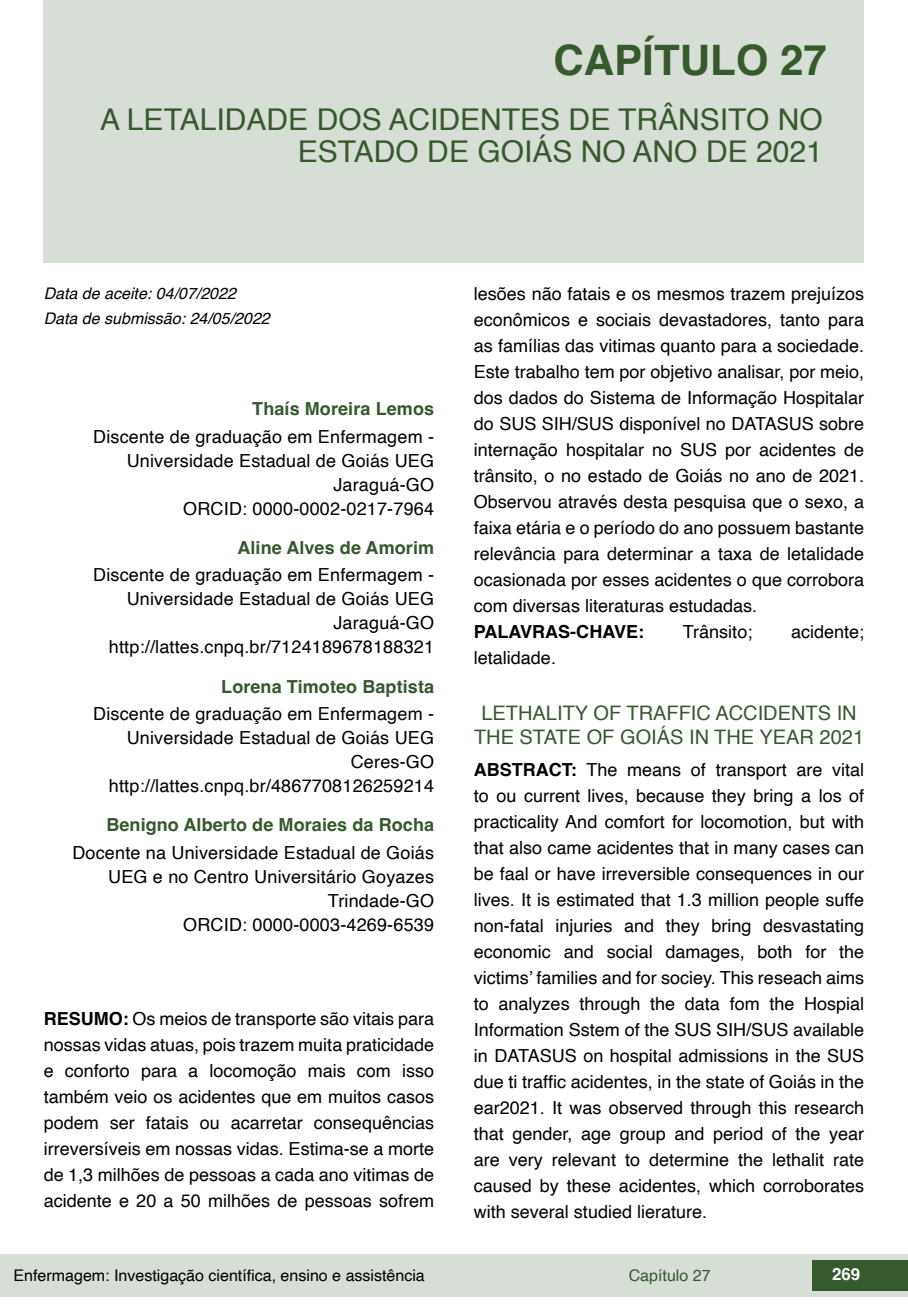
<style>
.page{position:relative;width:908px;height:1304px;background:#fff}
.page>*{position:absolute;margin:0;border:0;box-sizing:border-box;transform-origin:0 0}
.t1{font:700 42px "Helvetica";color:#36592e}
.t2{font:30px/32px "Helvetica";color:#36592e;text-align:right}
.t3{font:20px/24px "Helvetica";color:#36592e;text-align:center}
.t4{font:18px/26px "Helvetica";letter-spacing:.01em;color:#000;text-align:right}
.t5{font:700 18px "Helvetica";letter-spacing:.005em;color:#36592e}
.t6{font:700 18px "Helvetica";color:#000}
.t7{font:700 16.8px "Helvetica";color:#fff}
.t8{font:16px "Helvetica";color:#000}
.t9{font:italic 16px "Helvetica";color:#000}
.t10{font:16px "Helvetica";color:#36592e}
.s1{font-weight:700}
</style>
<div class="page">
<div style="left:0;top:1254px;width:906px;height:43px;background:#d7ded5"></div>
<div style="left:812px;top:1261px;width:95px;height:30px;background:#36592e"></div>
<div style="left:44px;top:0;width:819px;height:263px;background:#d7ded5"></div>
<h1 class="t1" style="left:553px;top:35px;width:275px">CAPÍTULO 27</h1>
<h2 class="t2" style="left:100px;top:104px;width:723px">A LETALIDADE DOS ACIDENTES DE TRÂNSITO NO<br>ESTADO DE GOIÁS NO ANO DE 2021</h2>
<p class="t9" style="left:44px;top:280px;width:194px">Data de aceite: 04/07/2022</p>
<p class="t9" style="left:44px;top:306px;width:227px">Data de submissão: 24/05/2022</p>
<p class="t5" style="left:252px;top:398px;width:183px">Thaís Moreira Lemos</p>
<p class="t4" style="left:93px;top:425px;width:342px;line-height:24px">Discente de graduação em Enfermagem -<br>Universidade Estadual de Goiás UEG<br>Jaraguá-GO<br>ORCID: 0000-0002-0217-7964</p>
<p class="t5" style="left:237px;top:537px;width:198px">Aline Alves de Amorim</p>
<p class="t4" style="left:93px;top:564px;width:342px;line-height:24px">Discente de graduação em Enfermagem -<br>Universidade Estadual de Goiás UEG<br>Jaraguá-GO http://lattes.cnpq.br/7124189678188321</p>
<p class="t5" style="left:221px;top:675px;width:214px">Lorena Timoteo Baptista</p>
<p class="t4" style="left:93px;top:702px;width:342px;line-height:24px">Discente de graduação em Enfermagem -<br>Universidade Estadual de Goiás UEG<br>Ceres-GO http://lattes.cnpq.br/4867708126259214</p>
<p class="t5" style="left:106px;top:814px;width:329px">Benigno Alberto de Moraies da Rocha</p>
<p class="t4" style="left:72px;top:841px;width:363px;line-height:24px">Docente na Universidade Estadual de Goiás<br>UEG e no Centro Universitário Goyazes<br>Trindade-GO<br>ORCID: 0000-0003-4269-6539</p>
<p class="t4" style="left:44px;top:1006px;width:392px;text-align:justify"><span class="s1">RESUMO:</span> Os meios de transporte são vitais para nossas vidas atuas, pois trazem muita praticidade e conforto para a locomoção mais com isso também veio os acidentes que em muitos casos podem ser fatais ou acarretar consequências irreversíveis em nossas vidas. Estima-se a morte de 1,3 milhões de pessoas a cada ano vitimas de acidente e 20 a 50 milhões de pessoas sofrem</p>
<p class="t4" style="left:473px;top:281px;width:392px;text-align:justify">lesões não fatais e os mesmos trazem prejuízos econômicos e sociais devastadores, tanto para as famílias das vitimas quanto para a sociedade.<br>Este trabalho tem por objetivo analisar, por meio, dos dados do Sistema de Informação Hospitalar do SUS SIH/SUS disponível no DATASUS sobre internação hospitalar no SUS por acidentes de trânsito, o no estado de Goiás no ano de 2021.<br>Observou através desta pesquisa que o sexo, a faixa etária e o período do ano possuem bastante relevância para determinar a taxa de letalidade ocasionada por esses acidentes o que corrobora com diversas literaturas estudadas.</p>
<p class="t6" style="left:473px;top:621px;width:172px">PALAVRAS-CHAVE:</p>
<p class="t4" style="left:682px;top:619px;width:71px">Trânsito;</p>
<p class="t4" style="left:790px;top:619px;width:75px">acidente;</p>
<p class="t4" style="left:473px;top:645px;width:84px">letalidade.</p>
<p class="t3" style="left:474px;top:702px;width:391px">LETHALITY OF TRAFFIC ACCIDENTS IN<br>THE STATE OF GOIÁS IN THE YEAR 2021</p>
<p class="t4" style="left:473px;top:757px;width:392px;text-align:justify"><span class="s1">ABSTRACT:</span> The means of transport are vital to ou current lives, because they bring a los of practicality And comfort for locomotion, but with that also came acidentes that in many cases can be faal or have irreversible consequences in our lives. It is estimated that 1.3 million people suffe non-fatal injuries and they bring desvastating economic and social damages, both for the victims’ families and for sociey. This reseach aims to analyzes through the data fom the Hospial Information Sstem of the SUS SIH/SUS available in DATASUS on hospital admissions in the SUS due ti traffic acidentes, in the state of Goiás in the ear2021. It was observed through this research that gender, age group and period of the year are very relevant to determine the lethalit rate caused by these acidentes, which corroborates with several studied lierature.</p>
<p class="t8" style="left:14px;top:1263px;width:412px">Enfermagem: Investigação científica, ensino e assistência</p>
<p class="t10" style="left:628px;top:1263px;width:83px">Capítulo 27</p>
<p class="t7" style="left:831px;top:1264px;width:30px">269</p>
</div>
